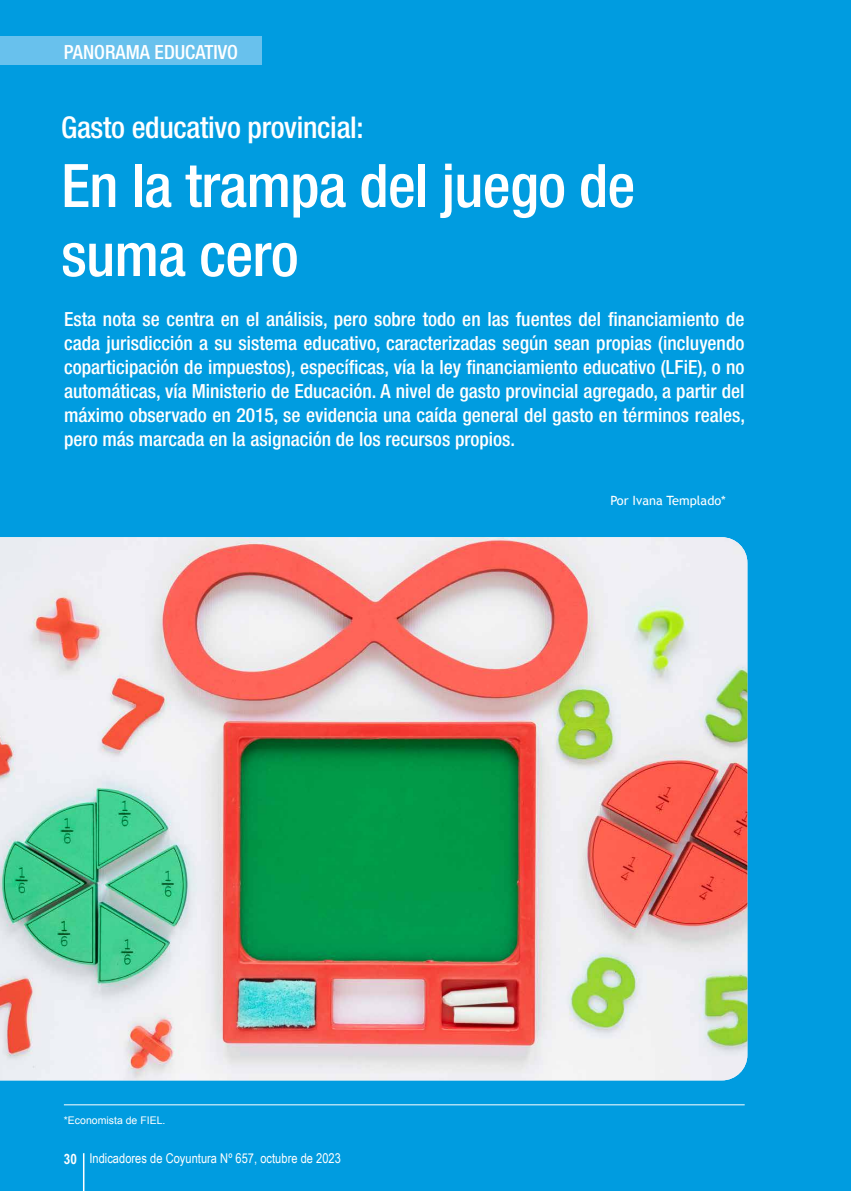
<style>
.page{position:relative;width:851px;height:1191px;background:#fff}
.page>*{position:absolute;margin:0;border:0;box-sizing:border-box;transform-origin:0 0}
.t1{font:500 condensed 60px/69px "Helvetica Neue";letter-spacing:-.01em;color:#fff}
.t2{font:500 condensed 30px "Helvetica Neue";letter-spacing:-.01em;color:#fff}
.t3{font:500 condensed 19.5px/24px "Helvetica Neue";color:#fff;text-align:justify}
.t4{font:13.5px "Arial Narrow";letter-spacing:.005em;color:#fff}
.t5{font:12.75px "Trebuchet MS";color:#fff}
.t6{font:10.5px "Arial";color:#fff}
.s1{font-weight:700;font-size:14.25px}
</style>
<div class="page">
<div style="left:0;top:0;width:850px;height:1191px;background:#009ce0"></div>
<hr style="left:64px;top:1104px;width:680px;height:1px;background:#fff">
<div style="left:0;top:37px;width:261px;height:28px;background:#68c1ed"></div>
<img style="left:0;top:537px;width:747px;height:543px">
<hr style="left:83px;top:1153px;width:1px;height:38px;background:#fff">
<p class="t3" style="left:64px;top:40px;width:176px">PANORAMA EDUCATIVO</p>
<h2 class="t2" style="left:61px;top:109px;width:304px">Gasto educativo provincial:</h2>
<h1 class="t1" style="left:61px;top:150px;width:575px">En la trampa del juego de suma cero</h1>
<p class="t3" style="left:64px;top:306px;width:682px">Esta nota se centra en el análisis, pero sobre todo en las fuentes del financiamiento de cada jurisdicción a su sistema educativo, caracterizadas según sean propias (incluyendo coparticipación de impuestos), específicas, vía la ley financiamiento educativo (LFiE), o no automáticas, vía Ministerio de Educación. A nivel de gasto provincial agregado, a partir del máximo observado en 2015, se evidencia una caída general del gasto en términos reales, pero más marcada en la asignación de los recursos propios.</p>
<p class="t6" style="left:64px;top:1113px;width:103px">*Economista de FIEL.</p>
<p class="t4" style="left:64px;top:1148px;width:279px"><span class="s1">30</span> Indicadores de Coyuntura Nº 657, octubre de 2023</p>
<p class="t5" style="left:610px;top:493px;width:117px">Por Ivana Templado*</p>
</div>
